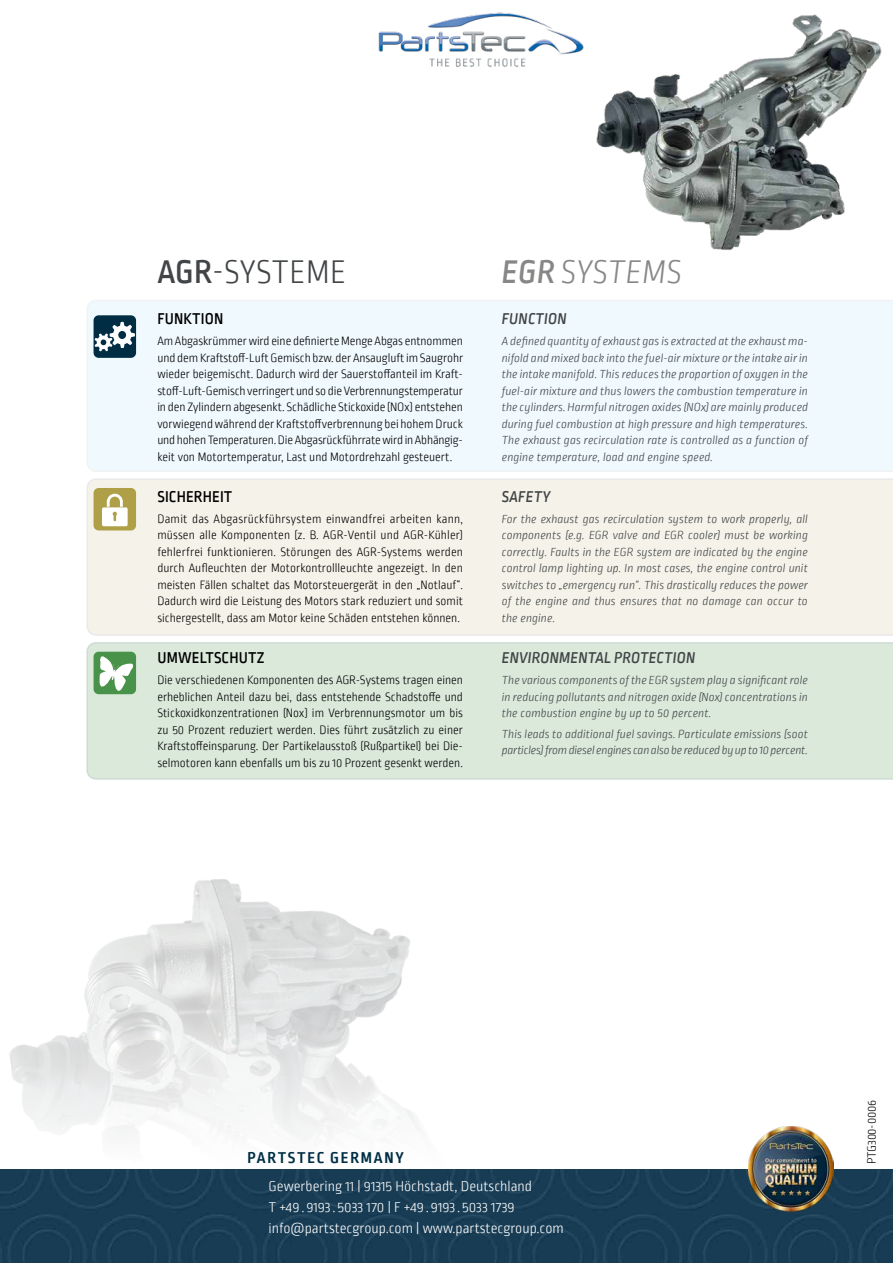
<style>
.page{position:relative;width:893px;height:1263px;background:#fff}
.page>*{position:absolute;margin:0;border:0;box-sizing:border-box;transform-origin:0 0}
.t1{font:300 34.5px "Ropa Sans PTT";letter-spacing:.01em;color:#414547}
.t2{font:italic 300 34.5px "Ropa Sans PTT";letter-spacing:.005em;color:#878786}
.t3{font:italic 500 16.5px "Ropa Sans PTT";letter-spacing:.01em;color:#414547}
.t4{font:500 16.5px "Ropa Sans PTT";letter-spacing:.01em;color:#000}
.t5{font:700 16.5px "Ropa Sans PTT";letter-spacing:.11em;color:#002d44}
.t6{font:300 15px/21px "Ropa Sans PTT";color:#fff}
.t7{font:300 12.75px/16.5px "Ropa Sans PTT";letter-spacing:-.005em;color:#000;text-align:justify}
.t8{font:italic 300 12.3px/16.5px "Ropa Sans PTT";letter-spacing:.005em;color:#414547;text-align:justify}
.s1{font-weight:500}
</style>
<div class="page">
<img style="left:84px;top:879px;width:327px;height:132px">
<svg style="left:9px;top:1011px;width:410px;height:126px;fill:#f1f2f2"></svg>
<div style="left:86px;top:642px;width:807px;height:138px;background:#dbe9db"></div>
<div style="left:87px;top:300px;width:806px;height:172px;background:#f0f9fd"></div>
<div style="left:87px;top:478px;width:806px;height:158px;background:#f5f3e9"></div>
<img style="left:596px;top:14px;width:286px;height:236px">
<div style="left:94px;top:315px;width:42px;height:43px;background:#002d44;border-radius:5px"></div>
<svg style="left:95px;top:322px;width:40px;height:29px"></svg>
<div style="left:94px;top:488px;width:42px;height:42px;background:#afa047;border-radius:5px"></div>
<svg style="left:102px;top:494px;width:26px;height:32px"></svg>
<div style="left:94px;top:652px;width:42px;height:42px;background:#49924a;border-radius:5px"></div>
<svg style="left:99px;top:656px;width:34px;height:35px"></svg>
<img style="left:0;top:1169px;width:893px;height:94px">
<img style="left:748px;top:1127px;width:85px;height:85px">
<img style="left:378px;top:12px;width:206px;height:55px">
<h1 class="t1" style="left:157px;top:253px;width:190px"><span class="s1">AGR</span>-SYSTEME</h1>
<p class="t4" style="left:157px;top:310px;width:67px">FUNKTION</p>
<p class="t7" style="left:157px;top:333px;width:307px;text-align:left">Am Abgaskrümmer wird eine definierte Menge Abgas entnommen und dem Kraftstoff-Luft Gemisch bzw. der Ansaugluft im Saugrohr wieder beigemischt. Dadurch wird der Sauerstoffanteil im Kraft&shy;stoff-Luft-Gemisch verringert und so die Verbrennungstemperatur in den Zylindern abgesenkt. Schädliche Stickoxide (NOx) entstehen vorwiegend während der Kraftstoffverbrennung bei hohem Druck und hohen Temperaturen. Die Abgasrückführrate wird in Abhängig&shy;keit von Motortemperatur, Last und Motordrehzahl gesteuert.</p>
<p class="t4" style="left:157px;top:488px;width:76px">SICHERHEIT</p>
<p class="t7" style="left:157px;top:511px;width:307px">Damit das Abgasrückführsystem einwandfrei arbeiten kann, müssen alle Komponenten (z. B. AGR-Ventil und AGR-Kühler) fehlerfrei funktionieren. Störungen des AGR-Systems werden durch Aufleuchten der Motorkontrollleuchte angezeigt. In den meisten Fällen schaltet das Motorsteuergerät in den „Notlauf“.<br>Dadurch wird die Leistung des Motors stark reduziert und somit sichergestellt, dass am Motor keine Schäden entstehen können.</p>
<p class="t4" style="left:157px;top:649px;width:109px">UMWELTSCHUTZ</p>
<p class="t7" style="left:157px;top:672px;width:307px">Die verschiedenen Komponenten des AGR-Systems tragen einen erheblichen Anteil dazu bei, dass entstehende Schadstoffe und Stickoxidkonzentrationen (Nox) im Verbrennungsmotor um bis zu 50 Prozent reduziert werden. Dies führt zusätzlich zu einer Kraftstoffeinsparung. Der Partikelausstoß (Rußpartikel) bei Die&shy;selmotoren kann ebenfalls um bis zu 10 Prozent gesenkt werden.</p>
<h1 class="t2" style="left:502px;top:253px;width:181px"><span class="s1">EGR</span> SYSTEMS</h1>
<p class="t3" style="left:502px;top:309px;width:66px">FUNCTION</p>
<p class="t8" style="left:502px;top:333px;width:308px">A defined quantity of exhaust gas is extracted at the exhaust ma&shy;nifold and mixed back into the fuel-air mixture or the intake air in the intake manifold. This reduces the proportion of oxygen in the fuel-air mixture and thus lowers the combustion temperature in the cylinders. Harmful nitrogen oxides (NOx) are mainly produced during fuel combustion at high pressure and high temperatures.<br>The exhaust gas recirculation rate is controlled as a function of engine temperature, load and engine speed.</p>
<p class="t3" style="left:502px;top:487px;width:50px">SAFETY</p>
<p class="t8" style="left:502px;top:511px;width:308px">For the exhaust gas recirculation system to work properly, all components (e.g. EGR valve and EGR cooler) must be working correctly. Faults in the EGR system are indicated by the engine control lamp lighting up. In most cases, the engine control unit switches to „emergency run“. This drastically reduces the power of the engine and thus ensures that no damage can occur to the engine.</p>
<p class="t3" style="left:502px;top:648px;width:195px">ENVIRONMENTAL PROTECTION</p>
<p class="t8" style="left:502px;top:672px;width:308px">The various components of the EGR system play a significant role in reducing pollutants and nitrogen oxide (Nox) concentrations in the combustion engine by up to 50 percent.</p>
<p class="t8" style="left:502px;top:726px;width:308px">This leads to additional fuel savings. Particulate emissions (soot particles) from diesel engines can also be reduced by up to 10 percent.</p>
<p class="t5" style="left:247px;top:1148px;width:158px">PARTSTEC GERMANY</p>
<p class="t6" style="left:269px;top:1176px;width:297px">Gewerbering 11 | 91315 Höchstadt, Deutschland<br>T +49 . 9193. 5033 170 | F +49 . 9193. 5033 1739 info@partstecgroup.com | www.partstecgroup.com</p>
<p class="t7" style="left:864px;top:1164px;width:65px;rotate:-90deg">PTG300-0006</p>
</div>
